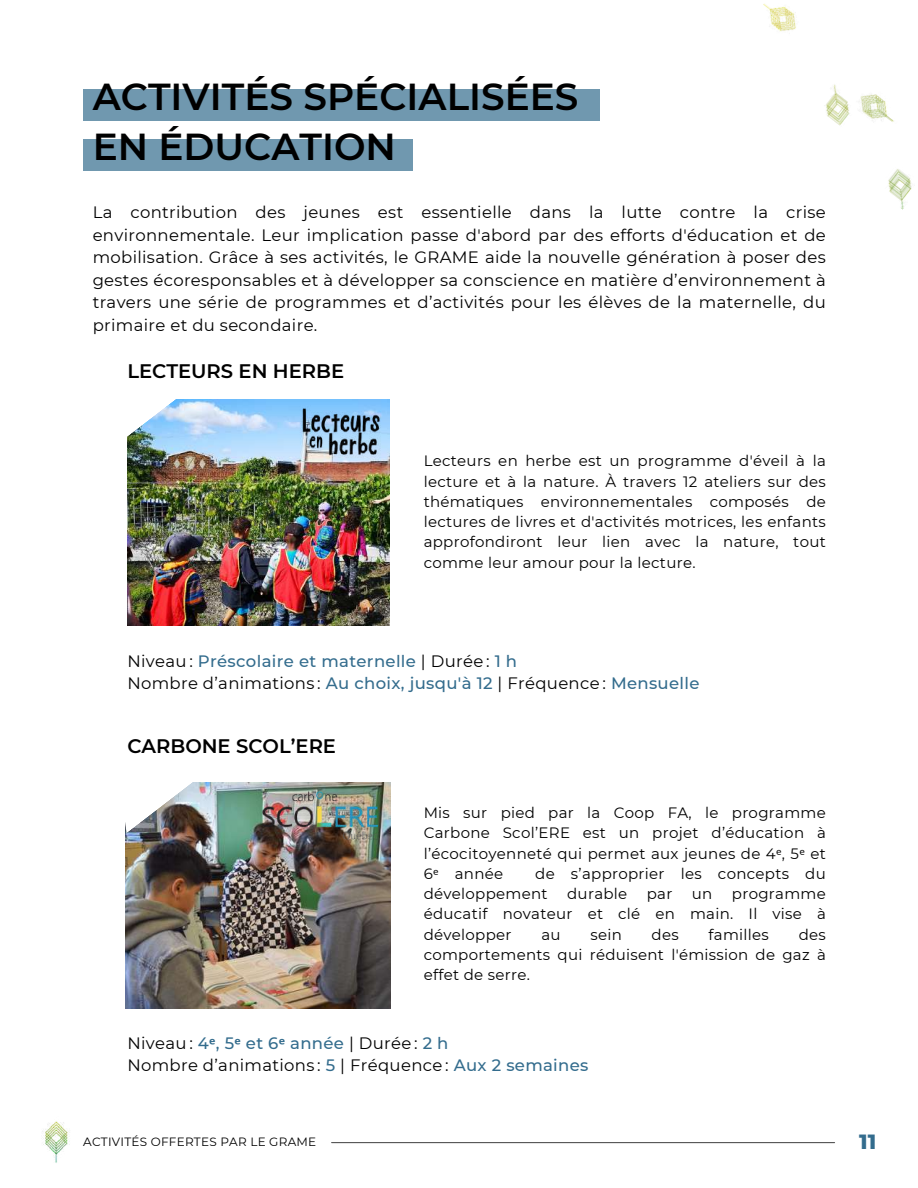
<style>
.page{position:relative;width:918px;height:1188px;background:#fff}
.page>*{position:absolute;margin:0;border:0;box-sizing:border-box;transform-origin:0 0}
.t1{font:600 37.5px/50.7px "Montserrat";color:#000}
.t2{font:800 21px "Montserrat";color:#336c8d}
.t3{font:600 19.5px "Montserrat";color:#000}
.t4{font:16.5px/22.5px "Montserrat";letter-spacing:.02em;color:#000;text-align:justify}
.t5{font:500 16.5px/22.5px "Montserrat";letter-spacing:.02em;color:#336c8d}
.t6{font:15px/20.2px "Montserrat";letter-spacing:.02em;color:#000;text-align:justify}
.t7{font:12px "Montserrat";letter-spacing:.02em;color:#000}
.s1{font-weight:400;color:#000}
.s2{font-family:"Noto Sans"}
.s3{font-weight:500;color:#336c8d}
.s4{font-family:"Noto Sans";font-weight:700;color:#336c8d}
</style>
<div class="page">
<hr style="left:332px;top:1142px;width:503px;height:1px;background:#545454">
<img style="left:42px;top:1121px;width:28px;height:42px">
<img style="left:127px;top:399px;width:262px;height:227px">
<svg style="left:127px;top:399px;width:56px;height:50px"></svg>
<img style="left:125px;top:783px;width:266px;height:226px">
<img style="left:125px;top:782px;width:84px;height:51px">
<div style="left:83px;top:89px;width:517px;height:31px;background:#7098af"></div>
<div style="left:83px;top:140px;width:330px;height:31px;background:#7098af"></div>
<img style="left:258px;top:787px;width:124px;height:56px">
<img style="left:283px;top:399px;width:107px;height:76px">
<img style="left:763px;top:3px;width:149px;height:207px">
<h1 class="t1" style="left:93px;top:71px;width:487px">ACTIVITÉS SPÉCIALISÉES<br>EN ÉDUCATION</h1>
<p class="t4" style="left:93px;top:201px;width:735px">La contribution des jeunes est essentielle dans la lutte contre la crise environnementale. Leur implication passe d'abord par des efforts d'éducation et de mobilisation. Grâce à ses activités, le GRAME aide la nouvelle génération à poser des gestes écoresponsables et à développer sa conscience en matière d’environnement à travers une série de programmes et d’activités pour les élèves de la maternelle, du primaire et du secondaire.</p>
<h3 class="t3" style="left:127px;top:359px;width:218px">LECTEURS EN HERBE</h3>
<p class="t6" style="left:424px;top:451px;width:404px">Lecteurs en herbe est un programme d'éveil à la lecture et à la nature. À travers 12 ateliers sur des thématiques environnementales composés de lectures de livres et d'activités motrices, les enfants approfondiront leur lien avec la nature, tout comme leur amour pour la lecture.</p>
<p class="t5" style="left:127px;top:649px;width:574px"><span class="s1">Niveau :</span> Préscolaire et maternelle <span class="s1">| Durée :</span> 1 h<br><span class="s1">Nombre d’animations :</span> Au choix, jusqu'à 12 <span class="s1">| Fréquence :</span> Mensuelle</p>
<h3 class="t3" style="left:127px;top:734px;width:210px">CARBONE SCOL’ERE</h3>
<p class="t6" style="left:424px;top:803px;width:404px">Mis sur pied par la Coop FA, le programme Carbone Scol’ERE est un projet d’éducation à l’écocitoyenneté qui permet aux jeunes de 4<span class="s2">ᵉ</span>, 5<span class="s2">ᵉ</span> et 6<span class="s2">ᵉ</span> année</p>
<p class="t6" style="left:424px;top:863px;width:404px;text-indent:112px">de s’approprier les concepts du développement</p>
<p class="t6" style="left:567px;top:884px;width:62px">durable</p>
<p class="t6" style="left:647px;top:884px;width:27px">par</p>
<p class="t6" style="left:692px;top:884px;width:22px">un</p>
<p class="t6" style="left:424px;top:884px;width:404px;text-indent:308px">programme éducatif novateur et clé en main. Il vise à développer</p>
<p class="t6" style="left:541px;top:924px;width:21px">au</p>
<p class="t6" style="left:590px;top:924px;width:33px">sein</p>
<p class="t6" style="left:652px;top:924px;width:29px">des</p>
<p class="t6" style="left:709px;top:924px;width:62px">familles</p>
<p class="t6" style="left:424px;top:924px;width:404px;text-indent:375px">des comportements qui réduisent l'émission de gaz à effet de serre.</p>
<p class="t4" style="left:127px;top:1032px;width:463px">Niveau : <span class="s3">4</span><span class="s4">ᵉ</span><span class="s3">, 5</span><span class="s4">ᵉ</span> <span class="s3">et 6</span><span class="s4">ᵉ</span> <span class="s3">année</span> | Durée : <span class="s3">2 h<br></span>Nombre d’animations : <span class="s3">5</span> | Fréquence : <span class="s3">Aux 2 semaines</span></p>
<p class="t7" style="left:83px;top:1134px;width:235px">ACTIVITÉS OFFERTES PAR LE GRAME</p>
<h2 class="t2" style="left:859px;top:1128px;width:19px">11</h2>
</div>
